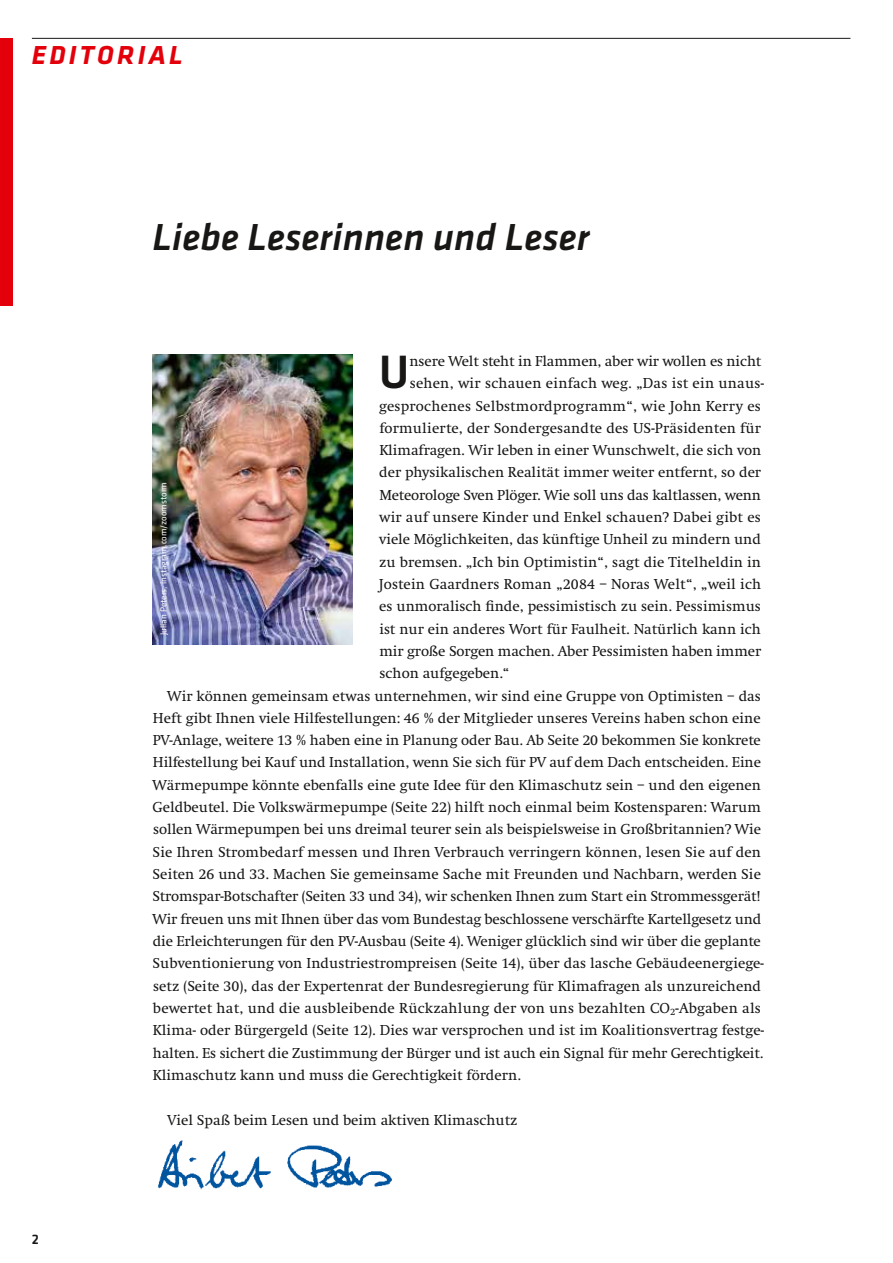
<style>
.page{position:relative;width:893px;height:1263px;background:#fff}
.page>*{position:absolute;margin:0;border:0;box-sizing:border-box;transform-origin:0 0}
.t1{font:500 48.45px "Klavika";color:#181716}
.t2{font:italic 500 39px "Klavika";letter-spacing:.005em;color:#181716}
.t3{font:italic 700 27px "Klavika";letter-spacing:.12em;color:#e3000b}
.t4{font:15px "Swift";color:#181716}
.t5{font:500 14.25px "Klavika";color:#181716}
.t6{font:9px "Klavika";color:#fff}
</style>
<div class="page">
<hr style="left:32px;top:38px;width:818px;height:1px;background:#181716">
<div style="left:0;top:38px;width:13px;height:268px;background:#e3000b"></div>
<img style="left:157px;top:1140px;width:235px;height:50px">
<img style="left:152px;top:355px;width:201px;height:289px">
<h3 class="t3" style="left:32px;top:40px;width:152px">EDITORIAL</h3>
<h2 class="t2" style="left:152px;top:216px;width:439px">Liebe Leserinnen und Leser</h2>
<p class="t5" style="left:32px;top:1231px;width:9px">2</p>
<h1 class="t1" style="left:379px;top:346px;width:32px">U</h1>
<p class="t4" style="left:410px;top:353px;width:353px">nsere Welt steht in Flammen, aber wir wollen es nicht</p>
<p class="t4" style="left:410px;top:375px;width:356px">sehen, wir schauen einfach weg. „Das ist ein unaus-</p>
<p class="t4" style="left:379px;top:398px;width:383px">gesprochenes Selbstmordprogramm“, wie John Kerry es</p>
<p class="t4" style="left:379px;top:420px;width:383px">formulierte, der Sondergesandte des US-Präsidenten für</p>
<p class="t4" style="left:379px;top:442px;width:383px">Klimafragen. Wir leben in einer Wunschwelt, die sich von</p>
<p class="t4" style="left:379px;top:464px;width:383px">der physikalischen Realität immer weiter entfernt, so der</p>
<p class="t4" style="left:379px;top:487px;width:383px">Meteorologe Sven Plöger. Wie soll uns das kaltlassen, wenn</p>
<p class="t4" style="left:379px;top:509px;width:383px">wir auf unsere Kinder und Enkel schauen? Dabei gibt es</p>
<p class="t4" style="left:379px;top:531px;width:383px">viele Möglichkeiten, das künftige Unheil zu mindern und</p>
<p class="t4" style="left:379px;top:554px;width:383px">zu bremsen. „Ich bin Optimistin“, sagt die Titelheldin in</p>
<p class="t4" style="left:379px;top:576px;width:384px">Jostein Gaardners Roman „2084 – Noras Welt“, „weil ich</p>
<p class="t4" style="left:379px;top:598px;width:383px">es unmoralisch finde, pessimistisch zu sein. Pessimismus</p>
<p class="t4" style="left:379px;top:621px;width:383px">ist nur ein anderes Wort für Faulheit. Natürlich kann ich</p>
<p class="t4" style="left:379px;top:643px;width:383px">mir große Sorgen machen. Aber Pessimisten haben immer</p>
<p class="t4" style="left:379px;top:665px;width:131px">schon aufgegeben.“</p>
<p class="t4" style="left:167px;top:687px;width:595px">Wir können gemeinsam etwas unternehmen, wir sind eine Gruppe von Optimisten – das</p>
<p class="t4" style="left:153px;top:710px;width:609px">Heft gibt Ihnen viele Hilfestellungen: 46 % der Mitglieder unseres Vereins haben schon eine</p>
<p class="t4" style="left:153px;top:732px;width:609px">PV-Anlage, weitere 13 % haben eine in Planung oder Bau. Ab Seite 20 bekommen Sie konkrete</p>
<p class="t4" style="left:153px;top:754px;width:609px">Hilfestellung bei Kauf und Installation, wenn Sie sich für PV auf dem Dach entscheiden. Eine</p>
<p class="t4" style="left:152px;top:777px;width:610px">Wärmepumpe könnte ebenfalls eine gute Idee für den Klimaschutz sein – und den eigenen</p>
<p class="t4" style="left:153px;top:799px;width:610px">Geldbeutel. Die Volkswärmepumpe (Seite 22) hilft noch einmal beim Kostensparen: Warum</p>
<p class="t4" style="left:153px;top:821px;width:609px">sollen Wärmepumpen bei uns dreimal teurer sein als beispielsweise in Großbritannien? Wie</p>
<p class="t4" style="left:153px;top:844px;width:610px">Sie Ihren Strombedarf messen und Ihren Verbrauch verringern können, lesen Sie auf den</p>
<p class="t4" style="left:153px;top:866px;width:610px">Seiten 26 und 33. Machen Sie gemeinsame Sache mit Freunden und Nachbarn, werden Sie</p>
<p class="t4" style="left:153px;top:888px;width:609px">Stromspar-Botschafter (Seiten 33 und 34), wir schenken Ihnen zum Start ein Strommessgerät!</p>
<p class="t4" style="left:152px;top:911px;width:610px">Wir freuen uns mit Ihnen über das vom Bundestag beschlossene verschärfte Kartellgesetz und</p>
<p class="t4" style="left:153px;top:933px;width:610px">die Erleichterungen für den PV-Ausbau (Seite 4). Weniger glücklich sind wir über die geplante</p>
<p class="t4" style="left:153px;top:955px;width:613px">Subventionierung von Industriestrompreisen (Seite 14), über das lasche Gebäudeenergiege-</p>
<p class="t4" style="left:153px;top:977px;width:610px">setz (Seite 30), das der Expertenrat der Bundesregierung für Klimafragen als unzureichend</p>
<p class="t4" style="left:153px;top:1000px;width:609px">bewertet hat, und die ausbleibende Rückzahlung der von uns bezahlten CO<sub>2</sub>-Abgaben als</p>
<p class="t4" style="left:153px;top:1022px;width:612px">Klima- oder Bürgergeld (Seite 12). Dies war versprochen und ist im Koalitionsvertrag festge-</p>
<p class="t4" style="left:153px;top:1045px;width:612px">halten. Es sichert die Zustimmung der Bürger und ist auch ein Signal für mehr Gerechtigkeit.</p>
<p class="t4" style="left:153px;top:1067px;width:369px">Klimaschutz kann und muss die Gerechtigkeit fördern.</p>
<p class="t4" style="left:167px;top:1112px;width:352px">Viel Spaß beim Lesen und beim aktiven Klimaschutz</p>
<p class="t6" style="left:159px;top:635px;width:154px;rotate:-90deg">Julian Peters, instagram.com/zoomstorm</p>
</div>
